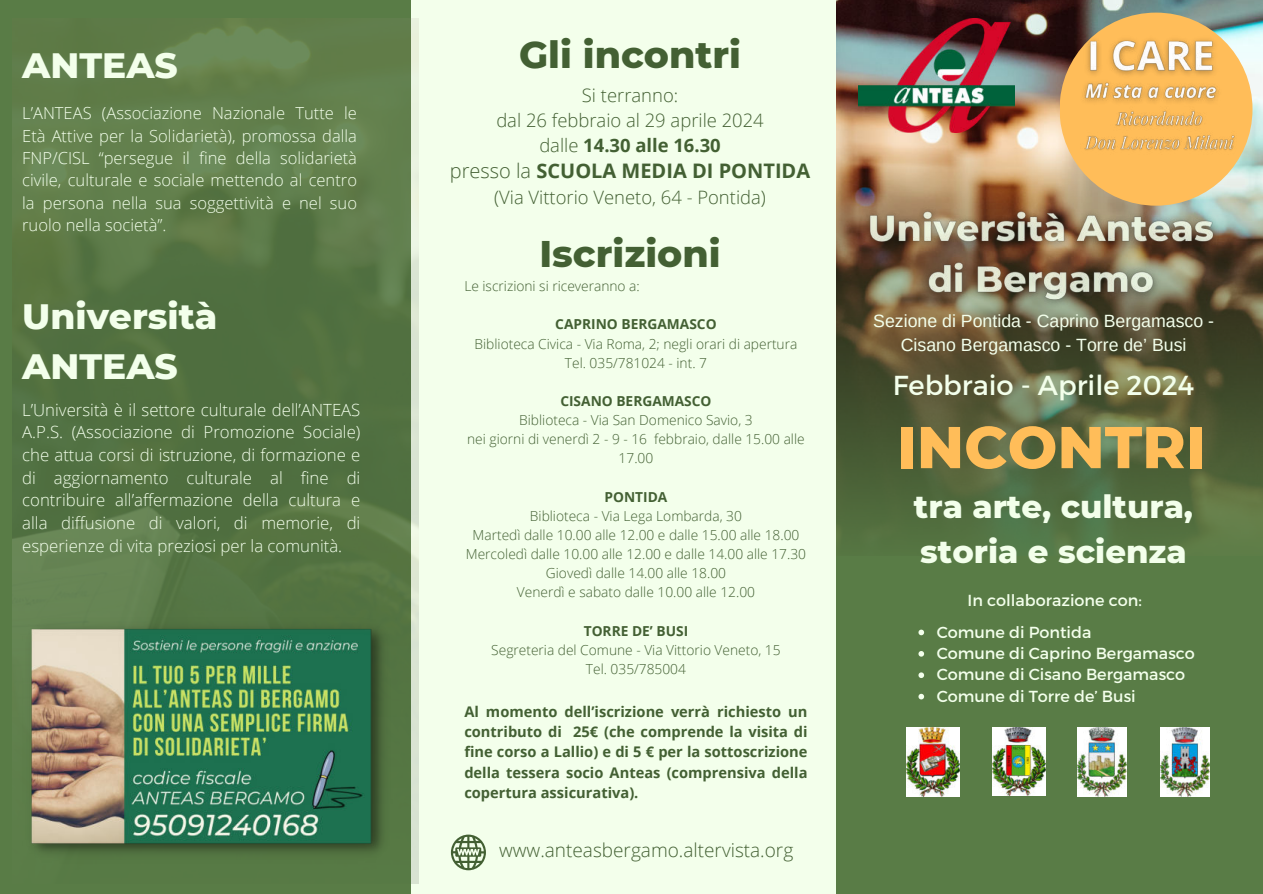
<style>
.page{position:relative;width:1263px;height:894px;background:#fff}
.page>*{position:absolute;margin:0;border:0;box-sizing:border-box;transform-origin:0 0}
.t1{font:800 58.8px "Montserrat";color:#ffbd59}
.t2{font:800 37.8px "Montserrat";color:#436033}
.t3{font:800 36px/49.5px "Montserrat";color:#f3ffeb}
.t4{font:800 32.25px/45px "Montserrat";color:#f3ffeb}
.t5{font:27.45px "Montserrat";color:#f3ffeb}
.t6{font:700 19.95px "Open Sans";color:#436033}
.t7{font:300 19.05px "Open Sans";color:#436033}
.t8{font:300 18.45px/24.8px "Open Sans";color:#436033;text-align:center}
.t9{font:17.7px/23.9px "Arimo";color:#f3ffeb;text-align:center}
.t10{font:300 16.8px/22.6px "Open Sans";color:#f3ffeb;text-align:justify}
.t11{font:300 16.5px/22.4px "Open Sans";color:#f3ffeb;text-align:justify}
.t12{font:16.05px/21.3px "Montserrat";color:#f3ffeb}
.t13{font:700 14.7px/20.2px "Open Sans";color:#436033;text-align:justify}
.t14{font:300 13.8px/19.2px "Open Sans";color:#436033;text-align:center}
.t15{font:700 13.8px "Open Sans";color:#436033}
.s1{font-weight:700}
.s2{font-weight:300}
</style>
<div class="page">
<div style="left:0;top:0;width:1263px;height:893px;background:#f3ffeb"></div>
<div style="left:836px;top:555px;width:427px;height:338px;background:#597c46"></div>
<img style="left:836px;top:0;width:426px;height:555px">
<div style="left:0;top:0;width:411px;height:893px;background:#597c46"></div>
<img style="left:837px;top:149px;width:426px;height:406px">
<img style="left:12px;top:19px;width:406px;height:864px">
<svg style="left:12px;top:508px;width:399px;height:375px"></svg>
<svg style="left:451px;top:834px;width:35px;height:36px"></svg>
<img style="left:858px;top:19px;width:156px;height:114px">
<img style="left:22px;top:617px;width:371px;height:245px">
<div style="left:1059px;top:13px;width:193px;height:193px;background:#ffbd59;border-radius:50%"></div>
<img style="left:1160px;top:727px;width:49px;height:68px">
<img style="left:907px;top:727px;width:53px;height:68px">
<img style="left:992px;top:727px;width:53px;height:68px">
<img style="left:1077px;top:727px;width:50px;height:69px">
<img style="left:1076px;top:28px;width:152px;height:74px">
<img style="left:1084px;top:110px;width:151px;height:40px">
<img style="left:858px;top:201px;width:369px;height:113px">
<svg style="left:918px;top:629px;width:6px;height:6px"></svg>
<svg style="left:918px;top:651px;width:6px;height:5px"></svg>
<svg style="left:918px;top:672px;width:6px;height:5px"></svg>
<svg style="left:918px;top:693px;width:6px;height:6px"></svg>
<h3 class="t3" style="left:22px;top:38px;width:157px">ANTEAS</h3>
<p class="t11" style="left:22px;top:102px;width:336px">L’ANTEAS (Associazione Nazionale Tutte le Età Attive per la Solidarietà), promossa dalla FNP/CISL “persegue il fine della solidarietà civile, culturale e sociale mettendo al centro la persona nella sua soggettività e nel suo ruolo nella società”.</p>
<h3 class="t3" style="left:22px;top:289px;width:197px">Università<br>ANTEAS</h3>
<p class="t10" style="left:22px;top:398px;width:340px">L’Università è il settore culturale dell’ANTEAS A.P.S. (Associazione di Promozione Sociale) che attua corsi di istruzione, di formazione e di aggiornamento culturale al fine di contribuire all’affermazione della cultura e alla diffusione di valori, di memorie, di esperienze di vita preziosi per la comunità.</p>
<h2 class="t2" style="left:519px;top:26px;width:223px">Gli incontri</h2>
<h3 class="t8" style="left:496px;top:83px;width:269px">Si terranno:<br>dal 26 febbraio al 29 aprile 2024 dalle <span class="s1">14.30 alle 16.30</span></h3>
<h3 class="t6" style="left:450px;top:156px;width:362px"><span class="s2">presso la</span> SCUOLA MEDIA DI PONTIDA</h3>
<h3 class="t8" style="left:494px;top:184px;width:273px">(Via Vittorio Veneto, 64 - Pontida)</h3>
<h2 class="t2" style="left:539px;top:226px;width:183px">Iscrizioni</h2>
<p class="t14" style="left:464px;top:276px;width:177px">Le iscrizioni si riceveranno a:</p>
<p class="t15" style="left:555px;top:314px;width:163px">CAPRINO BERGAMASCO</p>
<p class="t14" style="left:475px;top:333px;width:324px">Biblioteca Civica - Via Roma, 2; negli orari di apertura<br>Tel. 035/781024 - int. 7</p>
<p class="t15" style="left:560px;top:391px;width:153px">CISANO BERGAMASCO</p>
<p class="t14" style="left:467px;top:410px;width:339px">Biblioteca - Via San Domenico Savio, 3<br>nei giorni di venerdì 2 - 9 - 16 febbraio, dalle 15.00 alle<br>17.00</p>
<p class="t15" style="left:604px;top:487px;width:64px">PONTIDA</p>
<p class="t14" style="left:466px;top:505px;width:342px">Biblioteca - Via Lega Lombarda, 30<br>Martedì dalle 10.00 alle 12.00 e dalle 15.00 alle 18.00<br>Mercoledì dalle 10.00 alle 12.00 e dalle 14.00 alle 17.30<br>Giovedì dalle 14.00 alle 18.00<br>Venerdì e sabato dalle 10.00 alle 12.00</p>
<p class="t15" style="left:584px;top:620px;width:106px">TORRE DE’ BUSI</p>
<p class="t14" style="left:491px;top:639px;width:291px">Segreteria del Comune - Via Vittorio Veneto, 15<br>Tel. 035/785004</p>
<p class="t13" style="left:464px;top:700px;width:345px">Al momento dell’iscrizione verrà richiesto un contributo di 25€ (che comprende la visita di fine corso a Lallio) e di 5 € per la sottoscrizione della tessera socio Anteas (comprensiva della copertura assicurativa).</p>
<h3 class="t7" style="left:499px;top:837px;width:296px">www.anteasbergamo.altervista.org</h3>
<p class="t9" style="left:873px;top:309px;width:342px">Sezione di Pontida - Caprino Bergamasco -<br>Cisano Bergamasco - Torre de’ Busi</p>
<h3 class="t5" style="left:893px;top:368px;width:303px">Febbraio - Aprile 2024</h3>
<h1 class="t1" style="left:897px;top:404px;width:310px">INCONTRI</h1>
<h3 class="t4" style="left:914px;top:482px;width:281px">tra arte, cultura, storia e scienza</h3>
<p class="t12" style="left:937px;top:584px;width:207px;line-height:31.5px;text-indent:31px">In collaborazione con:<br>Comune di Pontida</p>
<p class="t12" style="left:937px;top:642px;width:260px">Comune di Caprino Bergamasco<br>Comune di Cisano Bergamasco<br>Comune di Torre de’ Busi</p>
</div>
